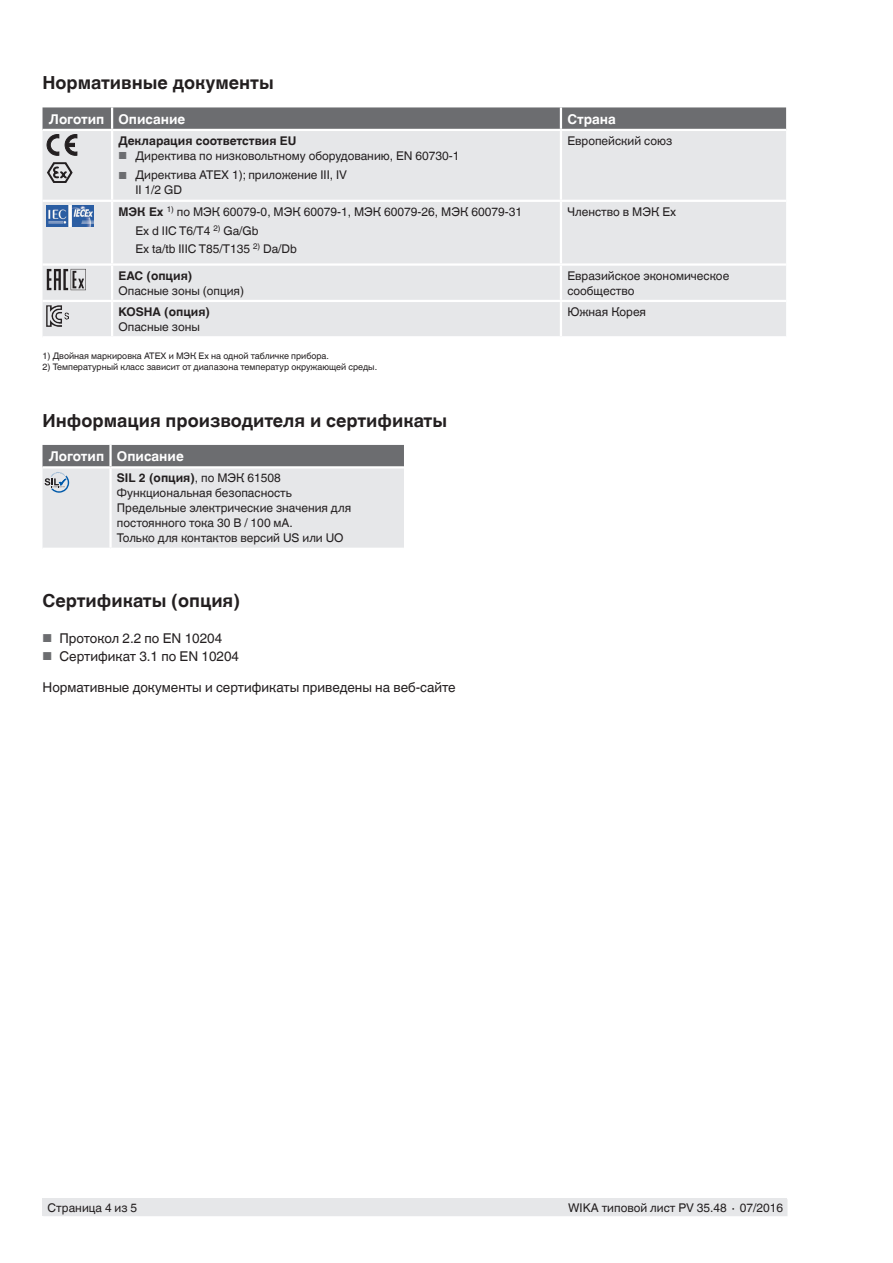
<style>
.page{position:relative;width:893px;height:1263px;background:#fff}
.page>*{position:absolute;margin:0;border:0;box-sizing:border-box;transform-origin:0 0}
.t1{font:700 18px "Helvetica World";color:#231f20}
.t2{font:13.5px "Helvetica World";color:#231f20}
.t3{font:700 13.5px "Helvetica World";color:#fff}
.t4{font:12px/15px "Helvetica World";color:#231f20}
.t5{font:700 12px "Helvetica World";color:#231f20}
.t6{font:9px "Helvetica World";color:#231f20}
.s1{font-size:10.2px;color:#6c6d70}
.s2{font-weight:700}
.s3{font-size:11.55px;color:#6c6d70}
</style>
<div class="page">
<div style="left:43px;top:1198px;width:744px;height:18px;background:#e6e7e9"></div>
<div style="left:43px;top:155px;width:743px;height:181px;background:#e6e7e9"></div>
<hr style="left:112px;top:263px;width:449px;height:3px;background:#fff">
<hr style="left:112px;top:300px;width:449px;height:2px;background:#fff">
<hr style="left:43px;top:200px;width:69px;height:2px;background:#fff">
<hr style="left:112px;top:200px;width:449px;height:2px;background:#fff">
<hr style="left:561px;top:200px;width:225px;height:2px;background:#fff">
<hr style="left:43px;top:263px;width:69px;height:3px;background:#fff">
<hr style="left:111px;top:302px;width:2px;height:34px;background:#fff">
<hr style="left:561px;top:263px;width:225px;height:3px;background:#fff">
<hr style="left:561px;top:300px;width:225px;height:2px;background:#fff">
<hr style="left:560px;top:302px;width:2px;height:34px;background:#fff">
<hr style="left:43px;top:300px;width:69px;height:2px;background:#fff">
<hr style="left:560px;top:131px;width:2px;height:69px;background:#fff">
<hr style="left:560px;top:202px;width:2px;height:61px;background:#fff">
<hr style="left:111px;top:131px;width:2px;height:69px;background:#fff">
<hr style="left:111px;top:202px;width:2px;height:61px;background:#fff">
<hr style="left:560px;top:266px;width:2px;height:34px;background:#fff">
<hr style="left:111px;top:266px;width:2px;height:34px;background:#fff">
<svg style="left:43px;top:107px;width:743px;height:48px;background:#b0b0b3"></svg>
<svg style="left:47px;top:162px;width:26px;height:21px"></svg>
<img style="left:47px;top:205px;width:47px;height:22px">
<svg style="left:47px;top:269px;width:39px;height:21px"></svg>
<img style="left:47px;top:305px;width:22px;height:22px">
<svg style="left:43px;top:445px;width:361px;height:103px;background:#ccced0"></svg>
<h1 class="t1" style="left:43px;top:73px;width:233px">Нормативные документы</h1>
<p class="t3" style="left:49px;top:111px;width:138px">Логотип Описание</p>
<p class="t3" style="left:567px;top:111px;width:50px">Страна</p>
<p class="t5" style="left:118px;top:134px;width:179px">Декларация соответствия EU</p>
<p class="t4" style="left:118px;top:148px;width:343px"><span class="s1">■</span> Директива по низковольтному оборудованию, EN 60730-1</p>
<p class="t4" style="left:135px;top:168px;width:213px;text-indent:-17px"><span class="s1">■</span> Директива ATEX 1); приложение III, IV<br>II 1/2 GD</p>
<p class="t4" style="left:567px;top:133px;width:106px">Европейский союз</p>
<p class="t4" style="left:135px;top:202px;width:388px;line-height:19.4px;text-indent:-17px"><span class="s2">МЭК Ex</span> <sup>1)</sup> по МЭК 60079-0, МЭК 60079-1, МЭК 60079-26, МЭК 60079-31<br>Ex d IIC T6/T4 <sup>2)</sup> Ga/Gb</p>
<p class="t4" style="left:135px;top:242px;width:163px">Ex ta/tb IIIC T85/T135 <sup>2)</sup> Da/Db</p>
<p class="t5" style="left:118px;top:268px;width:75px">EAC (опция)</p>
<p class="t4" style="left:118px;top:283px;width:127px">Опасные зоны (опция)</p>
<p class="t5" style="left:118px;top:305px;width:93px">KOSHA (опция)</p>
<p class="t4" style="left:118px;top:319px;width:83px">Опасные зоны</p>
<p class="t6" style="left:43px;top:351px;width:288px">1) Двойная маркировка ATEX и МЭК Ex на одной табличке прибора.</p>
<p class="t6" style="left:43px;top:362px;width:336px">2) Температурный класс зависит от диапазона температур окружающей среды.</p>
<h1 class="t1" style="left:43px;top:410px;width:406px">Информация производителя и сертификаты</h1>
<p class="t3" style="left:49px;top:448px;width:136px">Логотип Описание</p>
<p class="t4" style="left:117px;top:471px;width:236px"><span class="s2">SIL 2 (опция)</span>, по МЭК 61508<br>Функциональная безопасность<br>Предельные электрические значения для постоянного тока 30 В / 100 мА.<br>Только для контактов версий US или UO</p>
<h1 class="t1" style="left:43px;top:590px;width:199px">Сертификаты (опция)</h1>
<p class="t2" style="left:43px;top:630px;width:181px"><span class="s3">■</span> Протокол 2.2 по EN 10204</p>
<p class="t2" style="left:43px;top:648px;width:198px"><span class="s3">■</span> Сертификат 3.1 по EN 10204</p>
<p class="t2" style="left:43px;top:680px;width:415px">Нормативные документы и сертификаты приведены на веб-сайте</p>
<p class="t4" style="left:567px;top:204px;width:110px">Членство в МЭК Ex</p>
<p class="t4" style="left:567px;top:268px;width:163px">Евразийское экономическое сообщество</p>
<p class="t4" style="left:567px;top:304px;width:80px">Южная Корея</p>
<p class="t4" style="left:48px;top:1200px;width:91px">Страница 4 из 5</p>
<p class="t4" style="left:568px;top:1200px;width:217px">WIKA типовой лист PV 35.48 ∙ 07/2016</p>
</div>
